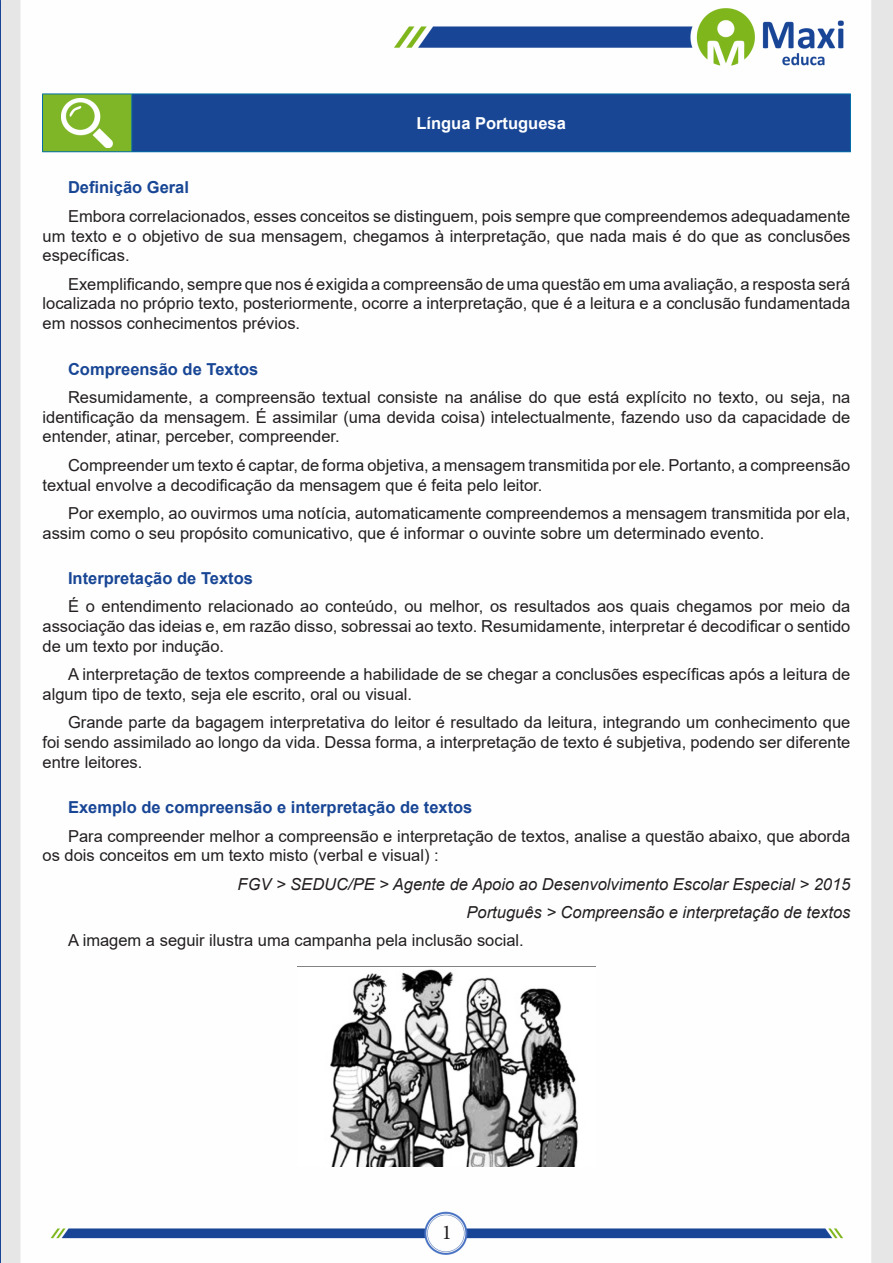
<style>
.page{position:relative;width:893px;height:1263px;background:#fff}
.page>*{position:absolute;margin:0;border:0;box-sizing:border-box;transform-origin:0 0}
.t1{font:21px "Minion Pro";color:#231f20}
.Default{font:16.5px/19.8px "Arial";color:#231f20;text-align:justify}
.FONT_REF{font:italic 16.5px "Arial";color:#231f20}
.Default-2{font:700 16.5px "Arial";color:#184695}
.CENTRALIZAR{font:700 16.5px "Arial";color:#fff}
</style>
<div class="page">
<img style="left:0;top:0;width:893px;height:1263px">
<div style="left:43px;top:94px;width:89px;height:58px;background:#7fb628"></div>
<div style="left:132px;top:94px;width:718px;height:58px;background:#184695"></div>
<hr style="left:42px;top:94px;width:90px;height:1px;background:#036ea6">
<hr style="left:42px;top:94px;width:1px;height:57px;background:#036ea6">
<hr style="left:42px;top:151px;width:90px;height:1px;background:#036ea6">
<hr style="left:132px;top:94px;width:719px;height:1px;background:#036ea6">
<hr style="left:131px;top:94px;width:1px;height:57px;background:#036ea6">
<hr style="left:850px;top:94px;width:1px;height:57px;background:#036ea6">
<hr style="left:132px;top:151px;width:719px;height:1px;background:#036ea6">
<img style="left:62px;top:98px;width:50px;height:49px">
<img style="left:297px;top:967px;width:298px;height:199px">
<p class="CENTRALIZAR" style="left:416px;top:111px;width:151px">Língua Portuguesa</p>
<p class="Default-2" style="left:68px;top:176px;width:123px">Definição Geral</p>
<p class="Default" style="left:43px;top:206px;width:809px;text-indent:26px">Embora correlacionados, esses conceitos se distinguem, pois sempre que compreendemos adequadamente um texto e o objetivo de sua mensagem, chegamos à interpretação, que nada mais é do que as conclusões específicas.</p>
<p class="Default" style="left:43px;top:274px;width:809px;text-indent:26px">Exemplificando, sempre que nos é exigida a compreensão de uma questão em uma avaliação, a resposta será localizada no próprio texto, posteriormente, ocorre a interpretação, que é a leitura e a conclusão fundamentada em nossos conhecimentos prévios.</p>
<p class="Default-2" style="left:68px;top:357px;width:192px">Compreensão de Textos</p>
<p class="Default" style="left:43px;top:387px;width:809px;text-indent:26px">Resumidamente, a compreensão textual consiste na análise do que está explícito no texto, ou seja, na identificação da mensagem. É assimilar (uma devida coisa) intelectualmente, fazendo uso da capacidade de entender, atinar, perceber, compreender.</p>
<p class="Default" style="left:43px;top:455px;width:809px;text-indent:26px">Compreender um texto é captar, de forma objetiva, a mensagem transmitida por ele. Portanto, a compreensão textual envolve a decodificação da mensagem que é feita pelo leitor.</p>
<p class="Default" style="left:43px;top:503px;width:809px;text-indent:26px">Por exemplo, ao ouvirmos uma notícia, automaticamente compreendemos a mensagem transmitida por ela, assim como o seu propósito comunicativo, que é informar o ouvinte sobre um determinado evento.</p>
<p class="Default-2" style="left:68px;top:567px;width:186px">Interpretação de Textos</p>
<p class="Default" style="left:43px;top:596px;width:809px;text-indent:26px">É o entendimento relacionado ao conteúdo, ou melhor, os resultados aos quais chegamos por meio da associação das ideias e, em razão disso, sobressai ao texto. Resumidamente, interpretar é decodificar o sentido de um texto por indução.</p>
<p class="Default" style="left:43px;top:664px;width:809px;text-indent:26px">A interpretação de textos compreende a habilidade de se chegar a conclusões específicas após a leitura de algum tipo de texto, seja ele escrito, oral ou visual.</p>
<p class="Default" style="left:43px;top:712px;width:809px;text-indent:26px">Grande parte da bagagem interpretativa do leitor é resultado da leitura, integrando um conhecimento que foi sendo assimilado ao longo da vida. Dessa forma, a interpretação de texto é subjetiva, podendo ser diferente entre leitores.</p>
<p class="Default-2" style="left:68px;top:796px;width:406px">Exemplo de compreensão e interpretação de textos</p>
<p class="Default" style="left:43px;top:826px;width:809px;text-indent:26px">Para compreender melhor a compreensão e interpretação de textos, analise a questão abaixo, que aborda os dois conceitos em um texto misto (verbal e visual) :</p>
<p class="FONT_REF" style="left:238px;top:873px;width:614px">FGV &gt; SEDUC/PE &gt; Agente de Apoio ao Desenvolvimento Escolar Especial &gt; 2015</p>
<p class="FONT_REF" style="left:467px;top:901px;width:385px">Português &gt; Compreensão e interpretação de textos</p>
<p class="Default" style="left:68px;top:930px;width:457px">A imagem a seguir ilustra uma campanha pela inclusão social.</p>
<p class="t1" style="left:442px;top:1218px;width:12px">1</p>
</div>
